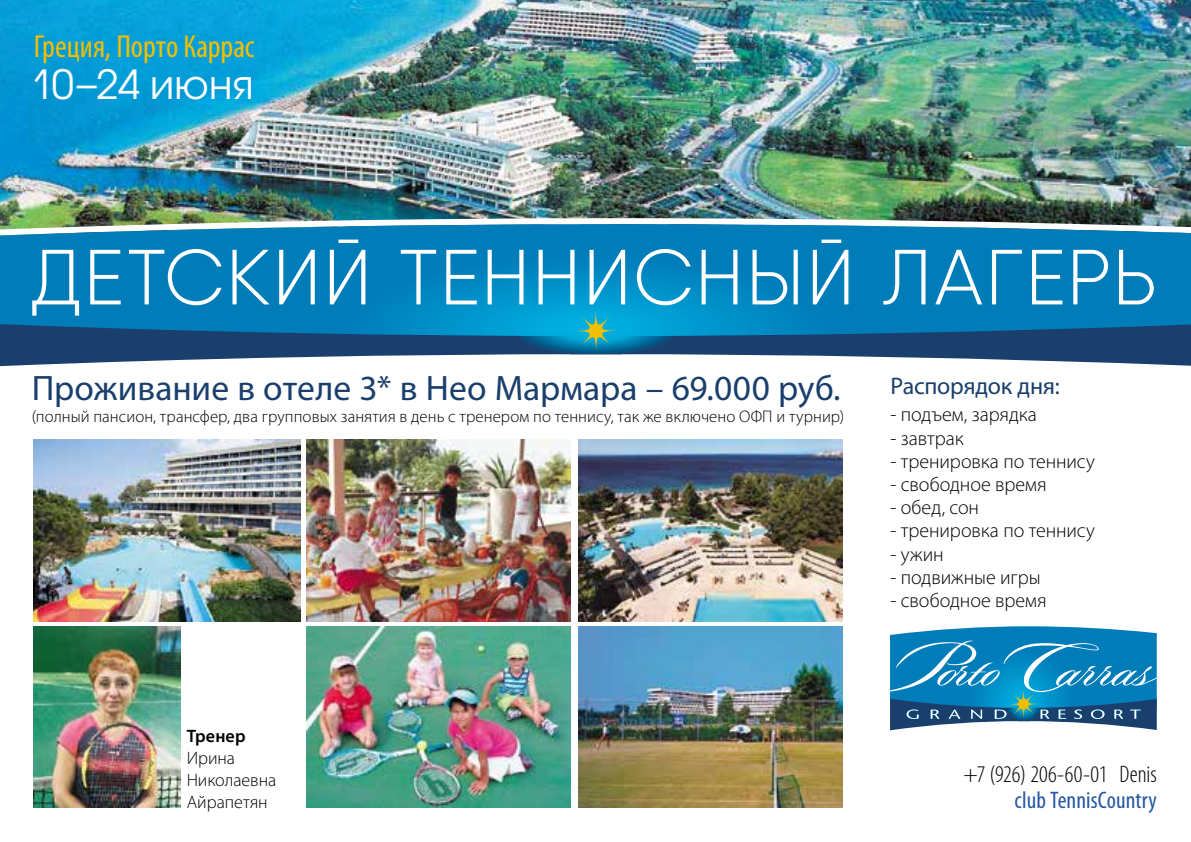
<style>
.page{position:relative;width:1191px;height:842px;background:#fff}
.page>*{position:absolute;margin:0;border:0;box-sizing:border-box;transform-origin:0 0}
.t1{font:300 78px "Qanelas";letter-spacing:.02em;color:#fff}
.t2{font:40px "Avant Garde Gothic C";letter-spacing:.01em;color:#fff}
.t3{font:35.4px "Myriad Pro";color:#1a3f6c}
.t4{font:condensed 32px "Myriad Pro";color:#f4bf00}
.t5{font:300 condensed 24px "Myriad Pro";color:#000}
.t6{font:condensed 24px "Myriad Pro";letter-spacing:.005em;color:#2557a4}
.t7{font:24px "Myriad Pro";letter-spacing:-.01em;color:#1a3f6c}
.t8{font:300 20px "Myriad Pro";color:#000}
.t9{font:300 18px/22px "Myriad Pro";letter-spacing:-.005em;color:#000}
.t10{font:600 18px "Myriad Pro";letter-spacing:.01em;color:#000}
.t11{font:300 16.8px "Myriad Pro";letter-spacing:.01em;color:#000}
</style>
<div class="page">
<img style="left:34px;top:440px;width:266px;height:181px">
<img style="left:0;top:0;width:1191px;height:218px">
<img style="left:0;top:218px;width:1191px;height:6px">
<img style="left:578px;top:440px;width:264px;height:181px">
<svg style="left:890px;top:626px;width:266px;height:104px;background:#308cba"></svg>
<svg style="left:0;top:224px;width:1191px;height:100px;background:#0883bc"></svg>
<svg style="left:0;top:324px;width:1191px;height:42px"></svg>
<svg style="left:576px;top:311px;width:40px;height:40px;background:#29a3ab"></svg>
<img style="left:34px;top:626px;width:147px;height:182px">
<img style="left:306px;top:626px;width:265px;height:182px">
<img style="left:306px;top:440px;width:265px;height:181px">
<img style="left:578px;top:626px;width:264px;height:182px">
<h3 class="t4" style="left:34px;top:27px;width:222px">Греция, Порто Каррас</h3>
<h2 class="t2" style="left:30px;top:61px;width:225px">10–24 июня</h2>
<h1 class="t1" style="left:31px;top:229px;width:1127px">ДЕТСКИЙ ТЕННИСНЫЙ ЛАГЕРЬ</h1>
<h3 class="t3" style="left:32px;top:366px;width:810px">Проживание в отеле 3* в Нео Мармара – 69.000 руб.</h3>
<p class="t11" style="left:32px;top:407px;width:814px">(полный пансион, трансфер, два групповых занятия в день с тренером по теннису, так же включено ОФП и турнир)</p>
<p class="t10" style="left:187px;top:725px;width:60px">Тренер</p>
<p class="t9" style="left:187px;top:747px;width:91px">Ирина<br>Николаевна<br>Айрапетян</p>
<p class="t7" style="left:890px;top:371px;width:171px">Распорядок дня:</p>
<p class="t8" style="left:890px;top:403px;width:148px">- подъем, зарядка</p>
<p class="t8" style="left:890px;top:426px;width:75px">- завтрак</p>
<p class="t8" style="left:890px;top:449px;width:206px">- тренировка по теннису</p>
<p class="t8" style="left:890px;top:472px;width:158px">- свободное время</p>
<p class="t8" style="left:890px;top:495px;width:90px">- обед, сон</p>
<p class="t8" style="left:890px;top:519px;width:206px">- тренировка по теннису</p>
<p class="t8" style="left:890px;top:542px;width:55px">- ужин</p>
<p class="t8" style="left:890px;top:565px;width:152px">- подвижные игры</p>
<p class="t8" style="left:890px;top:588px;width:158px">- свободное время</p>
<p class="t5" style="left:963px;top:760px;width:195px">+7 (926) 206-60-01 Denis</p>
<p class="t6" style="left:1014px;top:785px;width:144px">club TennisCountry</p>
</div>
